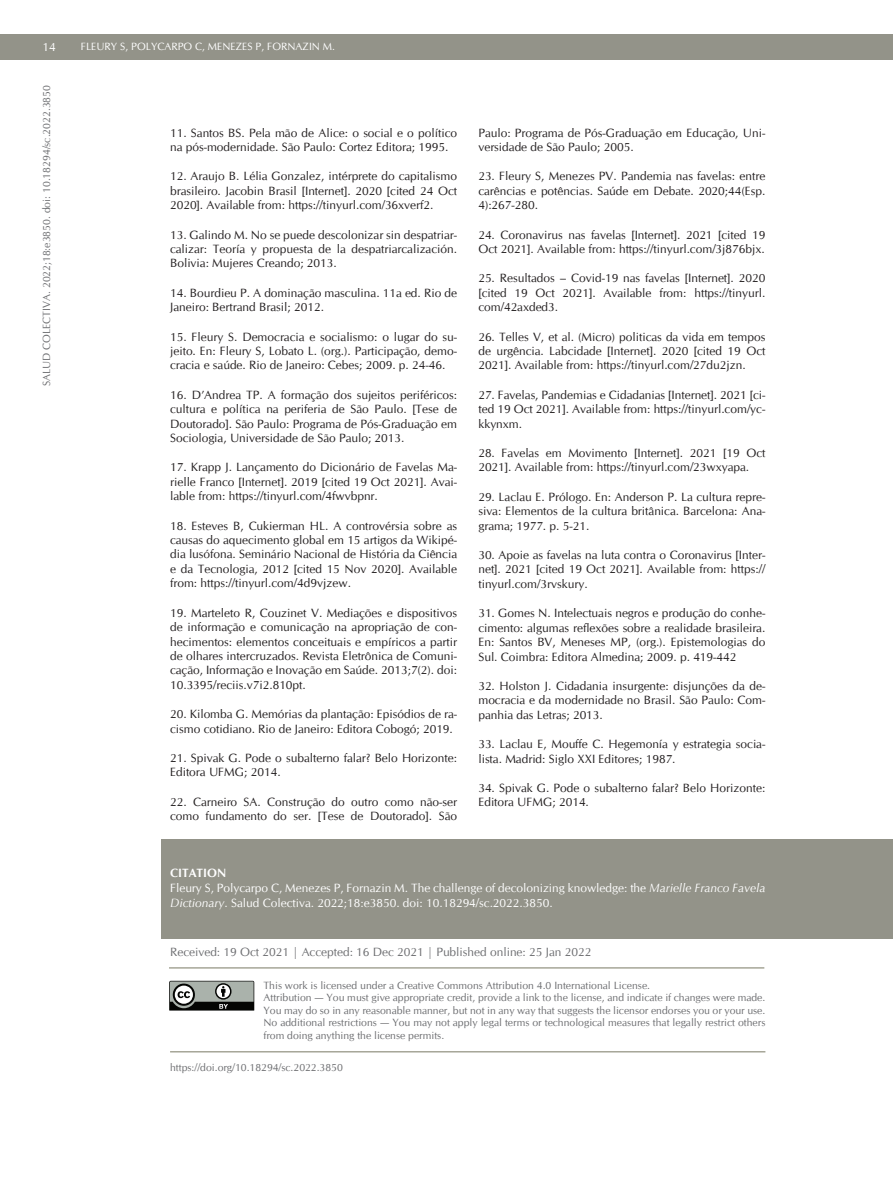
<style>
.page{position:relative;width:893px;height:1191px;background:#fff}
.page>*{position:absolute;margin:0;border:0;box-sizing:border-box;transform-origin:0 0}
.t1{font:12px/14.4px "CG Omega";color:#231f20;text-align:justify}
.t2{font:12px/15px "CG Omega";color:#fff}
.t3{font:12px "CG Omega";color:#6c6d70}
.t4{font:10.5px/12.6px "CG Omega";color:#6c6d70}
.t5{font:10.5px "CG Omega";color:#fff}
.s1{font-weight:700}
.s2{font-style:italic}
</style>
<div class="page">
<div style="left:0;top:34px;width:893px;height:26px;background:#939389"></div>
<div style="left:162px;top:839px;width:731px;height:99px;background:#939389"></div>
<hr style="left:170px;top:1051px;width:595px;height:1px;background:#a6a698">
<hr style="left:169px;top:967px;width:595px;height:1px;background:#a6a698">
<svg style="left:169px;top:980px;width:86px;height:31px;background:#7b7f7b"></svg>
<p class="t2" style="left:43px;top:40px;width:15px">14</p>
<p class="t5" style="left:81px;top:40px;width:256px">Fleury S, Polycarpo C, Menezes P, Fornazin M.</p>
<p class="t4" style="left:41px;top:386px;width:303px;rotate:-90deg">SALUD COLECTIVA. 2022;18:e3850. doi: 10.18294/sc.2022.3850</p>
<p class="t1" style="left:170px;top:125px;width:288px">11. Santos BS. Pela mão de Alice: o social e o político na pós-modernidade. São Paulo: Cortez Editora; 1995.</p>
<p class="t1" style="left:170px;top:169px;width:289px">12. Araujo B. Lélia Gonzalez, intérprete do capitalismo brasileiro. Jacobin Brasil [Internet]. 2020 [cited 24 Oct 2020]. Available from: https://tinyurl.com/36xverf2.</p>
<p class="t1" style="left:170px;top:227px;width:289px">13. Galindo M. No se puede descolonizar sin despatriar&shy;calizar: Teoría y propuesta de la despatriarcalización.<br>Bolivia: Mujeres Creando; 2013.</p>
<p class="t1" style="left:170px;top:286px;width:288px">14. Bourdieu P. A dominação masculina. 11a ed. Rio de<br>Janeiro: Bertrand Brasil; 2012.</p>
<p class="t1" style="left:170px;top:329px;width:289px">15. Fleury S. Democracia e socialismo: o lugar do su&shy;jeito. En: Fleury S, Lobato L. (org.). Participação, demo&shy;cracia e saúde. Rio de Janeiro: Cebes; 2009. p. 24-46.</p>
<p class="t1" style="left:170px;top:388px;width:289px">16. D’Andrea TP. A formação dos sujeitos periféricos: cultura e política na periferia de São Paulo. [Tese de Doutorado]. São Paulo: Programa de Pós-Graduação em Sociologia, Universidade de São Paulo; 2013.</p>
<p class="t1" style="left:170px;top:460px;width:289px">17. Krapp J. Lançamento do Dicionário de Favelas Ma&shy;rielle Franco [Internet]. 2019 [cited 19 Oct 2021]. Avai&shy;lable from: https://tinyurl.com/4fwvbpnr.</p>
<p class="t1" style="left:170px;top:518px;width:289px">18. Esteves B, Cukierman HL. A controvérsia sobre as causas do aquecimento global em 15 artigos da Wikipé&shy;dia lusófona. Seminário Nacional de História da Ciência e da Tecnologia, 2012 [cited 15 Nov 2020]. Available from: https://tinyurl.com/4d9vjzew.</p>
<p class="t1" style="left:170px;top:605px;width:289px">19. Marteleto R, Couzinet V. Mediações e dispositivos de informação e comunicação na apropriação de con&shy;hecimentos: elementos conceituais e empíricos a partir de olhares intercruzados. Revista Eletrônica de Comuni&shy;cação, Informação e Inovação em Saúde. 2013;7(2). doi:<br>10.3395/reciis.v7i2.810pt.</p>
<p class="t1" style="left:170px;top:707px;width:288px">20. Kilomba G. Memórias da plantação: Episódios de ra&shy;cismo cotidiano. Rio de Janeiro: Editora Cobogó; 2019.</p>
<p class="t1" style="left:170px;top:751px;width:288px">21. Spivak G. Pode o subalterno falar? Belo Horizonte:<br>Editora UFMG; 2014.</p>
<p class="t1" style="left:170px;top:794px;width:288px">22. Carneiro SA. Construção do outro como não-ser como fundamento do ser. [Tese de Doutorado]. São</p>
<p class="t1" style="left:478px;top:125px;width:289px">Paulo: Programa de Pós-Graduação em Educação, Uni&shy;versidade de São Paulo; 2005.</p>
<p class="t1" style="left:478px;top:169px;width:288px">23. Fleury S, Menezes PV. Pandemia nas favelas: entre carências e potências. Saúde em Debate. 2020;44(Esp.<br>4):267-280.</p>
<p class="t1" style="left:478px;top:227px;width:288px">24. Coronavirus nas favelas [Internet]. 2021 [cited 19<br>Oct 2021]. Available from: https://tinyurl.com/3j876bjx.</p>
<p class="t1" style="left:478px;top:271px;width:288px">25. Resultados – Covid-19 nas favelas [Internet]. 2020 [cited 19 Oct 2021]. Available from: https://tinyurl. com/42axded3.</p>
<p class="t1" style="left:478px;top:329px;width:288px">26. Telles V, et al. (Micro) politicas da vida em tempos de urgência. Labcidade [Internet]. 2020 [cited 19 Oct 2021]. Available from: https://tinyurl.com/27du2jzn.</p>
<p class="t1" style="left:478px;top:388px;width:289px">27. Favelas, Pandemias e Cidadanias [Internet]. 2021 [ci&shy;ted 19 Oct 2021]. Available from: https://tinyurl.com/yc&shy;kkynxm.</p>
<p class="t1" style="left:478px;top:446px;width:289px">28. Favelas em Movimento [Internet]. 2021 [19 Oct<br>2021]. Available from: https://tinyurl.com/23wxyapa.</p>
<p class="t1" style="left:478px;top:490px;width:289px">29. Laclau E. Prólogo. En: Anderson P. La cultura repre&shy;siva: Elementos de la cultura britânica. Barcelona: Ana&shy;grama; 1977. p. 5-21.</p>
<p class="t1" style="left:478px;top:548px;width:289px">30. Apoie as favelas na luta contra o Coronavirus [Inter&shy;net]. 2021 [cited 19 Oct 2021]. Available from: https:// tinyurl.com/3rvskury.</p>
<p class="t1" style="left:478px;top:606px;width:289px">31. Gomes N. Intelectuais negros e produção do conhe&shy;cimento: algumas reflexões sobre a realidade brasileira.<br>En: Santos BV, Meneses MP, (org.). Epistemologias do Sul. Coimbra: Editora Almedina; 2009. p. 419-442</p>
<p class="t1" style="left:478px;top:679px;width:289px">32. Holston J. Cidadania insurgente: disjunções da de&shy;mocracia e da modernidade no Brasil. São Paulo: Com&shy;panhia das Letras; 2013.</p>
<p class="t1" style="left:478px;top:737px;width:289px">33. Laclau E, Mouffe C. Hegemonía y estrategia socia&shy;lista. Madrid: Siglo XXI Editores; 1987.</p>
<p class="t1" style="left:478px;top:781px;width:288px">34. Spivak G. Pode o subalterno falar? Belo Horizonte:<br>Editora UFMG; 2014.</p>
<p class="t2" style="left:170px;top:865px;width:597px"><span class="s1">CITATION<br></span>Fleury S, Polycarpo C, Menezes P, Fornazin M. The challenge of decolonizing knowledge: the <span class="s2">Marielle Franco Favela<br>Dictionary</span>. Salud Colectiva. 2022;18:e3850. doi: 10.18294/sc.2022.3850.</p>
<p class="t3" style="left:170px;top:945px;width:423px">Received: 19 Oct 2021 | Accepted: 16 Dec 2021 | Published online: 25 Jan 2022</p>
<p class="t4" style="left:263px;top:978px;width:503px">This work is licensed under a Creative Commons Attribution 4.0 International License.<br>Attribution — You must give appropriate credit, provide a link to the license, and indicate if changes were made.<br>You may do so in any reasonable manner, but not in any way that suggests the licensor endorses you or your use.<br>No additional restrictions — You may not apply legal terms or technological measures that legally restrict others from doing anything the license permits.</p>
<p class="t4" style="left:170px;top:1061px;width:174px">https://doi.org/10.18294/sc.2022.3850</p>
</div>
